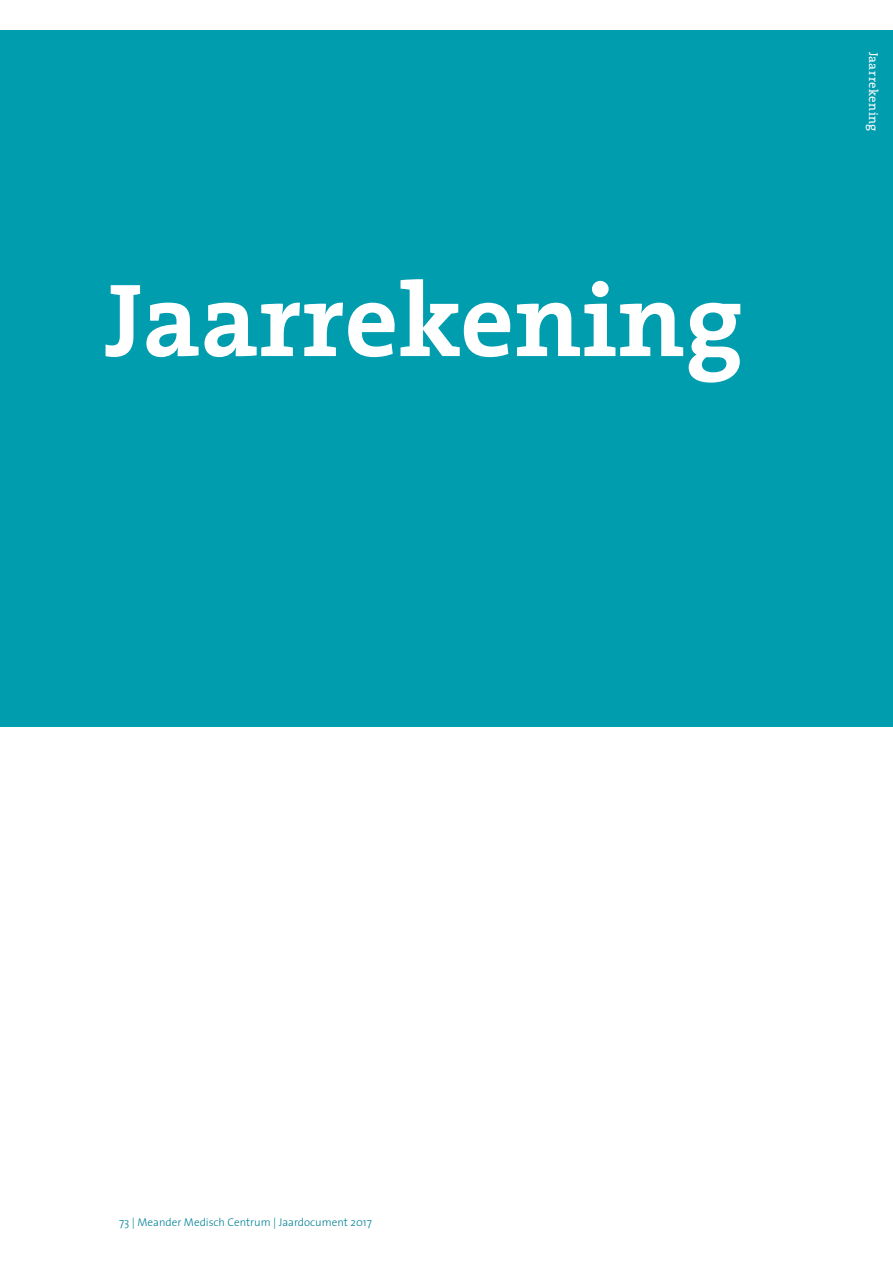
<style>
.page{position:relative;width:893px;height:1263px;background:#fff}
.page>*{position:absolute;margin:0;border:0;box-sizing:border-box;transform-origin:0 0}
.t1{font:700 105px "The Serif";color:#fff}
.t2{font:12.75px "The Serif";letter-spacing:.03em;color:#fff}
.t3{font:300 11.25px "The Sans";color:#008296}
</style>
<div class="page">
<div style="left:0;top:30px;width:893px;height:696px;background:#009daf"></div>
<h1 class="t1" style="left:105px;top:232px;width:640px">Jaarrekening</h1>
<p class="t2" style="left:884px;top:52px;width:82px;rotate:90deg">Jaarrekening</p>
<p class="t3" style="left:119px;top:1213px;width:254px">73 | Meander Medisch Centrum | Jaardocument 2017</p>
</div>
